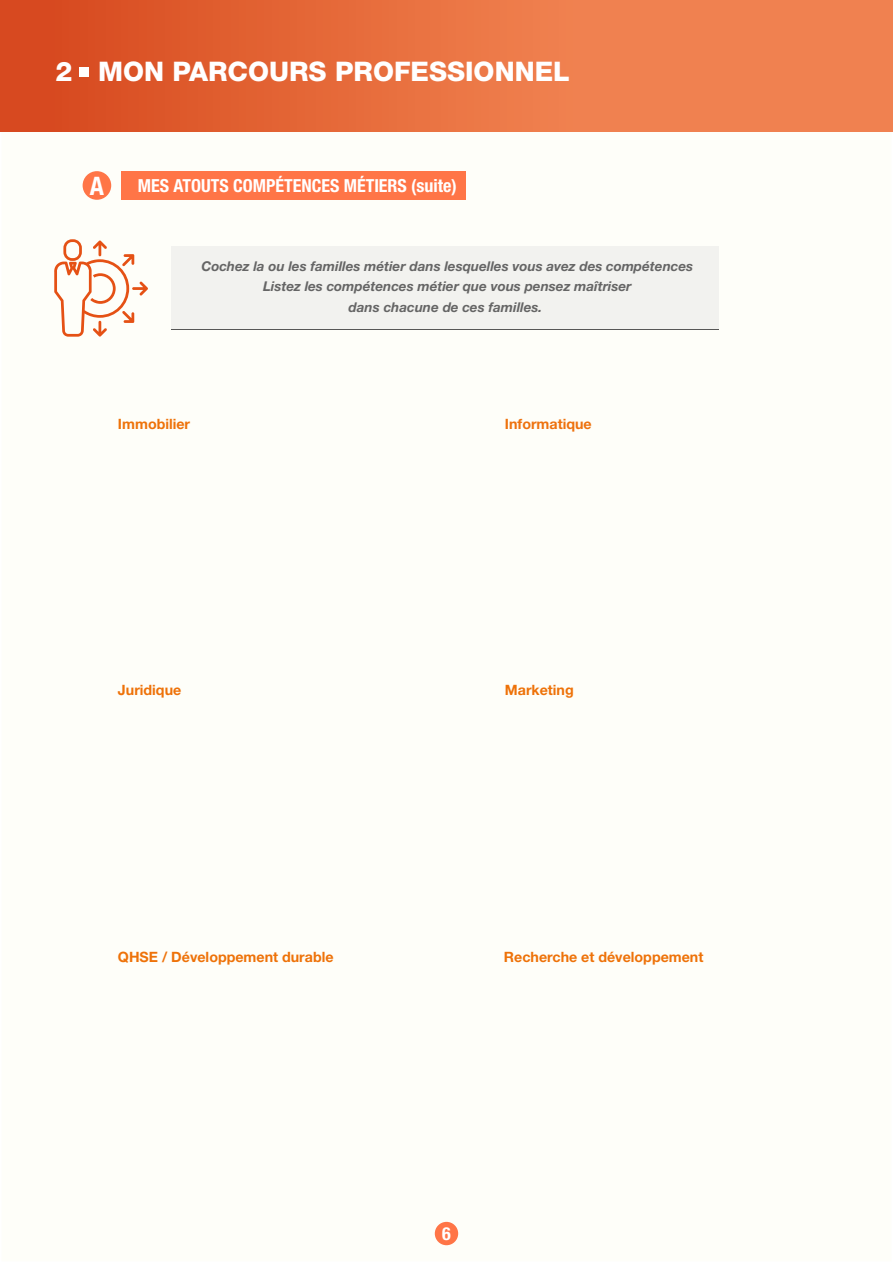
<style>
.page{position:relative;width:893px;height:1263px;background:#fefef9}
.page>*{position:absolute;margin:0;border:0;box-sizing:border-box;transform-origin:0 0}
.t1{font:800 27px "Helvetica Neue LT Std";color:#fff}
.t2{font:700 condensed 25.5px "Helvetica Neue LT Std";color:#fff}
.t3{font:700 condensed 18px "Helvetica Neue LT Std";color:#fff}
.t4{font:700 14.25px "Helvetica Neue LT Std";color:#ee7209}
.t5{font:700 14.25px "Helvetica Neue LT Std";color:#ee720e}
.t6{font:italic 700 13.5px/20.4px "Helvetica Neue LT Std";color:#656565;text-align:center}
</style>
<div class="page">
<div style="left:83px;top:171px;width:28px;height:29px;background:#ff7547;border-radius:50%"></div>
<div style="left:121px;top:171px;width:345px;height:29px;background:#ff7547"></div>
<div style="left:0;top:0;width:893px;height:132px;background:linear-gradient(to right,#d94e22,#f68f5c)"></div>
<div style="left:79px;top:67px;width:9px;height:9px;background:#fff"></div>
<div style="left:171px;top:246px;width:548px;height:84px;background:#f2f2ef"></div>
<hr style="left:171px;top:329px;width:548px;height:1px;background:#575756">
<svg style="left:54px;top:239px;width:94px;height:98px"></svg>
<div style="left:435px;top:1222px;width:23px;height:23px;background:#ff7547;border-radius:50%"></div>
<h1 class="t1" style="left:56px;top:56px;width:516px">2 MON PARCOURS PROFESSIONNEL</h1>
<h2 class="t2" style="left:90px;top:170px;width:16px">A</h2>
<h3 class="t3" style="left:138px;top:175px;width:321px">MES ATOUTS COMPÉTENCES MÉTIERS (suite)</h3>
<p class="t6" style="left:201px;top:256px;width:493px">Cochez la ou les familles métier dans lesquelles vous avez des compétences<br>Listez les compétences métier que vous pensez maîtriser<br>dans chacune de ces familles.</p>
<p class="t4" style="left:118px;top:415px;width:74px">Immobilier</p>
<p class="t5" style="left:505px;top:415px;width:88px">Informatique</p>
<p class="t4" style="left:118px;top:681px;width:65px">Juridique</p>
<p class="t4" style="left:505px;top:681px;width:70px">Marketing</p>
<p class="t4" style="left:118px;top:948px;width:217px">QHSE / Développement durable</p>
<p class="t4" style="left:504px;top:948px;width:201px">Recherche et développement</p>
<h3 class="t3" style="left:442px;top:1222px;width:10px">6</h3>
</div>
